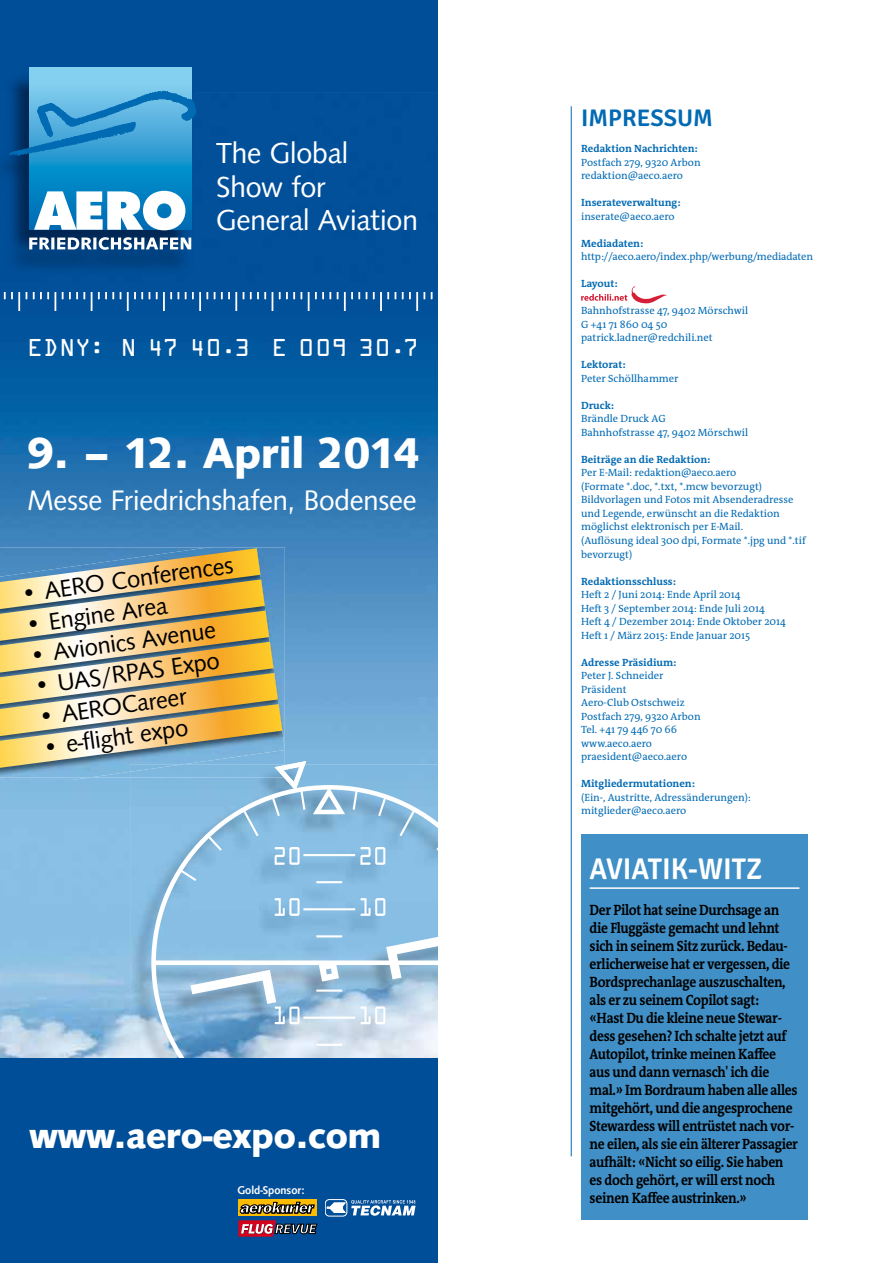
<style>
.page{position:relative;width:893px;height:1263px;background:#fff}
.page>*{position:absolute;margin:0;border:0;box-sizing:border-box;transform-origin:0 0}
.t1{font:700 44.7px "Syntax D";letter-spacing:.005em;color:#fff}
.t2{font:700 37.35px "Syntax D";color:#fff}
.t3{font:30px/33.6px "Syntax D";color:#fff}
.t4{font:600 30px "Signika";color:#fff;scale:.95 1}
.t5{font:29.25px "Syntax D";color:#fff}
.t6{font:24.75px "Syntax D";color:#000}
.t7{font:600 24px "Signika";color:#006ab3}
.t8{font:21.9px "OCRA";letter-spacing:.015em;color:#fff}
.t9{font:700 15px/18px "The Antiqua B W7";letter-spacing:-.025em;color:#000;scale:.88 1}
.t10{font:500 11.7px "Syntax D";color:#fff}
.t11{font:10.5px/13.5px "The Antiqua B W5 Plain";color:#006ab3}
.t12{font:700 10.5px "The Antiqua B W7";color:#006ab3}
</style>
<div class="page">
<svg style="left:581px;top:286px;width:85px;height:18px"></svg>
<hr style="left:571px;top:106px;width:1px;height:1050px;background:#006ab3">
<div style="left:581px;top:834px;width:227px;height:385px;background:#408fc6"></div>
<hr style="left:590px;top:887px;width:209px;height:2px;background:#fff">
<img style="left:0;top:155px;width:438px;height:903px">
<svg style="left:4px;top:293px;width:16px;height:18px"></svg>
<svg style="left:33px;top:293px;width:16px;height:6px"></svg>
<svg style="left:55px;top:293px;width:1px;height:18px"></svg>
<svg style="left:62px;top:293px;width:23px;height:6px"></svg>
<svg style="left:91px;top:293px;width:1px;height:18px"></svg>
<svg style="left:98px;top:293px;width:16px;height:6px"></svg>
<svg style="left:127px;top:293px;width:16px;height:18px"></svg>
<svg style="left:156px;top:293px;width:16px;height:18px"></svg>
<svg style="left:185px;top:293px;width:23px;height:18px"></svg>
<svg style="left:221px;top:293px;width:16px;height:18px"></svg>
<svg style="left:250px;top:293px;width:16px;height:6px"></svg>
<svg style="left:272px;top:293px;width:1px;height:18px"></svg>
<svg style="left:279px;top:293px;width:23px;height:6px"></svg>
<svg style="left:308px;top:293px;width:23px;height:18px"></svg>
<svg style="left:344px;top:293px;width:16px;height:18px"></svg>
<svg style="left:373px;top:293px;width:16px;height:18px"></svg>
<svg style="left:402px;top:293px;width:23px;height:18px"></svg>
<svg style="left:431px;top:293px;width:7px;height:6px"></svg>
<img style="left:0;top:155px;width:195px;height:121px">
<svg style="left:29px;top:237px;width:162px;height:13px"></svg>
<svg style="left:29px;top:155px;width:162px;height:75px;background:#088cc9"></svg>
<svg style="left:34px;top:191px;width:151px;height:39px"></svg>
<img style="left:130px;top:883px;width:21px;height:175px">
<svg style="left:151px;top:883px;width:287px;height:175px;background:#9dc5e2"></svg>
<svg style="left:181px;top:925px;width:257px;height:99px;background:#a0c5e0"></svg>
<div style="left:0;top:1058px;width:438px;height:205px;background:#004e98"></div>
<svg style="left:238px;top:1220px;width:79px;height:17px"></svg>
<svg style="left:238px;top:1199px;width:79px;height:17px"></svg>
<svg style="left:240px;top:1202px;width:74px;height:11px"></svg>
<svg style="left:325px;top:1199px;width:91px;height:17px"></svg>
<svg style="left:0;top:548px;width:438px;height:335px;background:#9cb6ba"></svg>
<svg style="left:0;top:0;width:438px;height:155px;background:#1262a5"></svg>
<h3 class="t3" style="left:216px;top:136px;width:203px">The Global<br>Show for<br>General Aviation</h3>
<h3 class="t8" style="left:27px;top:338px;width:393px">EDNY: N 47 40.3 E 009 30.7</h3>
<h1 class="t1" style="left:27px;top:427px;width:394px">9. – 12. April 2014</h1>
<h3 class="t5" style="left:27px;top:484px;width:391px">Messe Friedrichshafen, Bodensee</h3>
<h3 class="t6" style="left:19px;top:580px;width:216px;rotate:-8deg">• AERO Conferences</h3>
<h3 class="t6" style="left:23px;top:611px;width:145px;rotate:-8deg">• Engine Area</h3>
<h3 class="t6" style="left:28px;top:642px;width:189px;rotate:-8deg">• Avionics Avenue</h3>
<h3 class="t6" style="left:32px;top:672px;width:189px;rotate:-8deg">• U AS/RPAS Expo</h3>
<h3 class="t6" style="left:36px;top:703px;width:151px;rotate:-8deg">• AEROCareer</h3>
<h3 class="t6" style="left:41px;top:734px;width:148px;rotate:-8deg">• e-fl ight expo</h3>
<h2 class="t2" style="left:30px;top:1114px;width:353px">www.aero-expo.com</h2>
<p class="t10" style="left:238px;top:1183px;width:69px">Gold-Sponsor:</p>
<h3 class="t7" style="left:581px;top:104px;width:16px">IMPRESSUM</h3>
<p class="t12" style="left:581px;top:142px;width:118px">Redaktion Nachrichten:</p>
<p class="t11" style="left:581px;top:156px;width:121px">Postfach 279, 9320 Arbon redaktion@aeco.aero</p>
<p class="t12" style="left:581px;top:196px;width:101px">Inserateverwaltung:</p>
<p class="t11" style="left:581px;top:210px;width:95px">inserate@aeco.aero</p>
<p class="t12" style="left:581px;top:237px;width:64px">Mediadaten:</p>
<p class="t11" style="left:581px;top:250px;width:233px">http://aeco.aero/index.php/werbung/mediadaten</p>
<p class="t12" style="left:581px;top:277px;width:38px">Layout:</p>
<p class="t11" style="left:581px;top:304px;width:169px">Bahnhofstrasse 47, 9402 Mörschwil<br>G +41 71 860 04 50 patrick.ladner@redchili.net</p>
<p class="t12" style="left:581px;top:358px;width:46px">Lektorat:</p>
<p class="t11" style="left:581px;top:372px;width:99px">Peter Schöllhammer</p>
<p class="t12" style="left:581px;top:399px;width:35px">Druck:</p>
<p class="t11" style="left:581px;top:412px;width:169px">Brändle Druck AG<br>Bahnhofstrasse 47, 9402 Mörschwil</p>
<p class="t12" style="left:581px;top:453px;width:131px">Beiträge an die Redaktion:</p>
<p class="t11" style="left:581px;top:466px;width:226px">Per E-Mail: redaktion@aeco.aero<br>(Formate *.doc, *.txt, *.mcw bevorzugt)<br>Bildvorlagen und Fotos mit Absenderadresse und Legende, erwünscht an die Redaktion möglichst elektronisch per E-Mail.<br>(Auflösung ideal 300 dpi, Formate *.jpg und *.tif bevorzugt)</p>
<p class="t12" style="left:581px;top:574px;width:96px">Redaktionsschluss:</p>
<p class="t11" style="left:581px;top:588px;width:206px">Heft 2 / Juni 2014: Ende April 2014<br>Heft 3 / September 2014: Ende Juli 2014<br>Heft 4 / Dezember 2014: Ende Oktober 2014<br>Heft 1 / März 2015: Ende Januar 2015</p>
<p class="t12" style="left:581px;top:655px;width:97px">Adresse Präsidium:</p>
<p class="t11" style="left:581px;top:669px;width:121px">Peter J. Schneider<br>Präsident<br>Aero-Club Ostschweiz<br>Postfach 279, 9320 Arbon<br>Tel. +41 79 446 70 66 www.aeco.aero praesident@aeco.aero</p>
<p class="t12" style="left:581px;top:777px;width:115px">Mitgliedermutationen:</p>
<p class="t11" style="left:581px;top:790px;width:171px">(Ein-, Austritte, Adressänderungen): mitglieder@aeco.aero</p>
<h3 class="t4" style="left:590px;top:851px;width:183px">AVIATIK-WITZ</h3>
<p class="t9" style="left:590px;top:901px;width:238px">Der Pilot hat seine Durchsage an die Fluggäste gemacht und lehnt sich in seinem Sitz zurück. Bedau&shy;erlicherweise hat er vergessen, die Bordsprechanlage auszuschalten, als er zu seinem Copilot sagt:<br>«Hast Du die kleine neue Stewar&shy;dess gesehen? Ich schalte jetzt auf Autopilot, trinke meinen Kaffee aus und dann vernasch' ich die mal.» Im Bordraum haben alle alles mitgehört, und die angesprochene Stewardess will entrüstet nach vor&shy;ne eilen, als sie ein älterer Passagier aufhält: «Nicht so eilig. Sie haben es doch gehört, er will erst noch seinen Kaffee austrinken.»</p>
</div>
